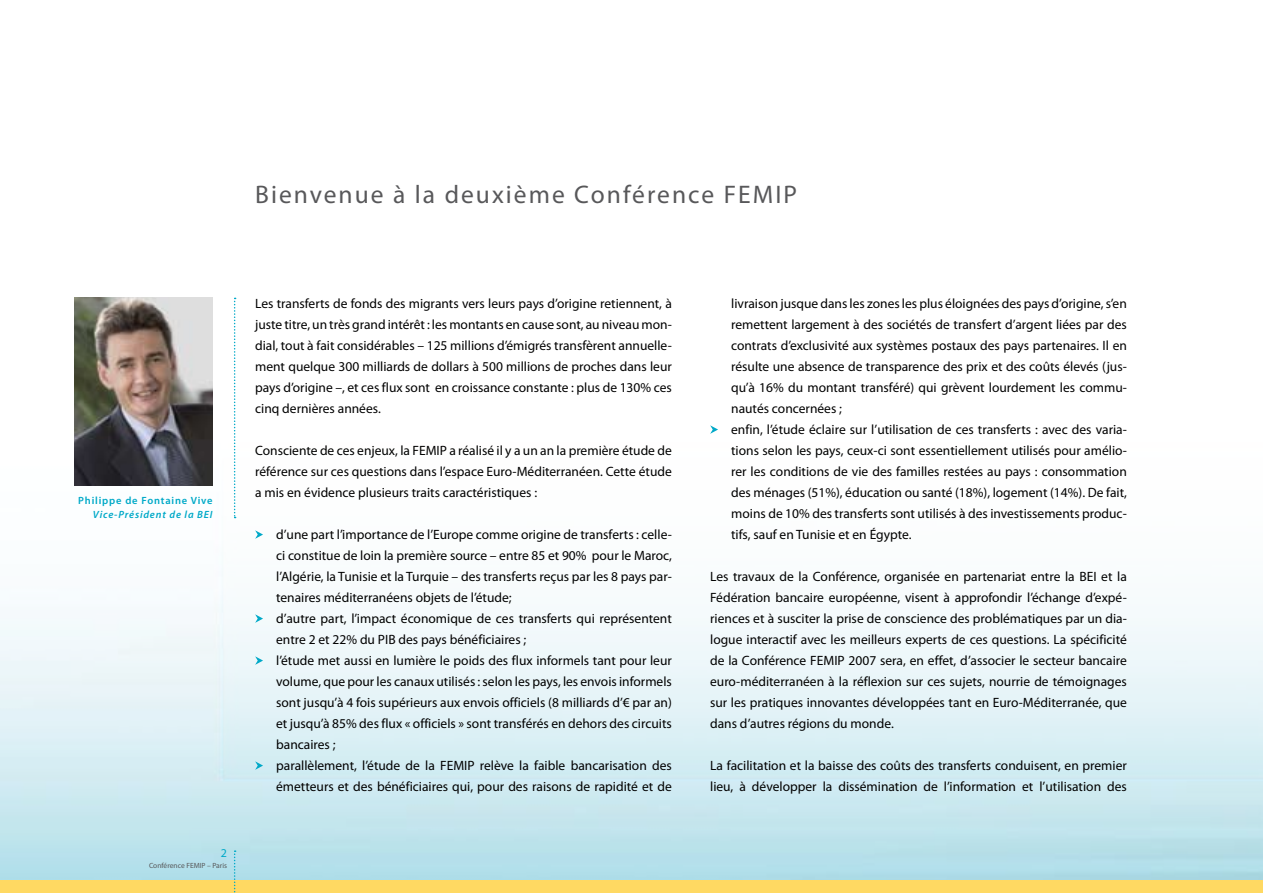
<style>
.page{position:relative;width:1263px;height:893px;background:#fff}
.page>*{position:absolute;margin:0;border:0;box-sizing:border-box;transform-origin:0 0}
.t1{font:25.5px "Myriad Pro";letter-spacing:.08em;color:#58585a}
.t2{font:13.5px/21px "Myriad Pro";color:#000;text-align:justify}
.t3{font:600 10.5px "Myriad Pro";letter-spacing:.08em;color:#00a9c8}
.t4{font:italic 600 10.5px "Myriad Pro";letter-spacing:.08em;color:#00a9c8}
.t5{font:7.5px "Myriad Pro";color:#58585a}
</style>
<div class="page">
<img style="left:0;top:449px;width:1263px;height:431px">
<div style="left:0;top:880px;width:1263px;height:13px;background:#ffd962"></div>
<svg style="left:234px;top:298px;width:2px;height:220px"></svg>
<svg style="left:234px;top:850px;width:2px;height:43px"></svg>
<svg style="left:255px;top:530px;width:8px;height:9px"></svg>
<svg style="left:255px;top:614px;width:8px;height:9px"></svg>
<svg style="left:255px;top:656px;width:8px;height:9px"></svg>
<svg style="left:255px;top:761px;width:8px;height:9px"></svg>
<svg style="left:710px;top:425px;width:8px;height:9px"></svg>
<img style="left:74px;top:298px;width:139px;height:187px">
<h1 class="t1" style="left:255px;top:179px;width:543px">Bienvenue à la deuxième Conférence FEMIP</h1>
<p class="t3" style="left:78px;top:494px;width:136px">Philippe de Fontaine Vive</p>
<p class="t4" style="left:93px;top:508px;width:121px">Vice-Président de la BEI</p>
<p class="t5" style="left:149px;top:861px;width:80px">Conférence FEMIP – Paris</p>
<p class="t2" style="left:255px;top:293px;width:418px">Les transferts de fonds des migrants vers leurs pays d’origine retiennent, à juste titre, un très grand intérêt : les montants en cause sont, au niveau mon&shy;dial, tout à fait considérables – 125 millions d’émigrés transfèrent annuelle&shy;ment quelque 300 milliards de dollars à 500 millions de proches dans leur pays d’origine –, et ces flux sont en croissance constante : plus de 130% ces cinq dernières années.</p>
<p class="t2" style="left:255px;top:440px;width:418px">Consciente de ces enjeux, la FEMIP a réalisé il y a un an la première étude de référence sur ces questions dans l’espace Euro-Méditerranéen. Cette étude a mis en évidence plusieurs traits caractéristiques :</p>
<p class="t2" style="left:276px;top:524px;width:397px;text-align:left">d’une part l’importance de l’Europe comme origine de transferts : celle&shy;ci constitue de loin la première source – entre 85 et 90% pour le Maroc, l’Algérie, la Tunisie et la Turquie – des transferts reçus par les 8 pays par&shy;tenaires méditerranéens objets de l’étude;<br>d’autre part, l’impact économique de ces transferts qui représentent entre 2 et 22% du PIB des pays bénéficiaires ;<br>l’étude met aussi en lumière le poids des flux informels tant pour leur volume, que pour les canaux utilisés : selon les pays, les envois informels sont jusqu’à 4 fois supérieurs aux envois officiels (8 milliards d’€ par an) et jusqu’à 85% des flux « officiels » sont transférés en dehors des circuits bancaires ;<br>parallèlement, l’étude de la FEMIP relève la faible bancarisation des émetteurs et des bénéficiaires qui, pour des raisons de rapidité et de</p>
<p class="t2" style="left:731px;top:293px;width:397px;text-align:left">livraison jusque dans les zones les plus éloignées des pays d’origine, s’en remettent largement à des sociétés de transfert d’argent liées par des contrats d’exclusivité aux systèmes postaux des pays partenaires. Il en résulte une absence de transparence des prix et des coûts élevés (jus&shy;qu’à 16% du montant transféré) qui grèvent lourdement les commu&shy;nautés concernées ;<br>enfin, l’étude éclaire sur l’utilisation de ces transferts : avec des varia&shy;tions selon les pays, ceux-ci sont essentiellement utilisés pour amélio&shy;rer les conditions de vie des familles restées au pays : consommation des ménages (51%), éducation ou santé (18%), logement (14%). De fait, moins de 10% des transferts sont utilisés à des investissements produc&shy;tifs, sauf en Tunisie et en Égypte.</p>
<p class="t2" style="left:710px;top:566px;width:418px">Les travaux de la Conférence, organisée en partenariat entre la BEI et la Fédération bancaire européenne, visent à approfondir l’échange d’expé&shy;riences et à susciter la prise de conscience des problématiques par un dia&shy;logue interactif avec les meilleurs experts de ces questions. La spécificité de la Conférence FEMIP 2007 sera, en effet, d’associer le secteur bancaire euro-méditerranéen à la réflexion sur ces sujets, nourrie de témoignages sur les pratiques innovantes développées tant en Euro-Méditerranée, que dans d’autres régions du monde.</p>
<p class="t2" style="left:710px;top:755px;width:418px">La facilitation et la baisse des coûts des transferts conduisent, en premier lieu, à développer la dissémination de l’information et l’utilisation des</p>
</div>
